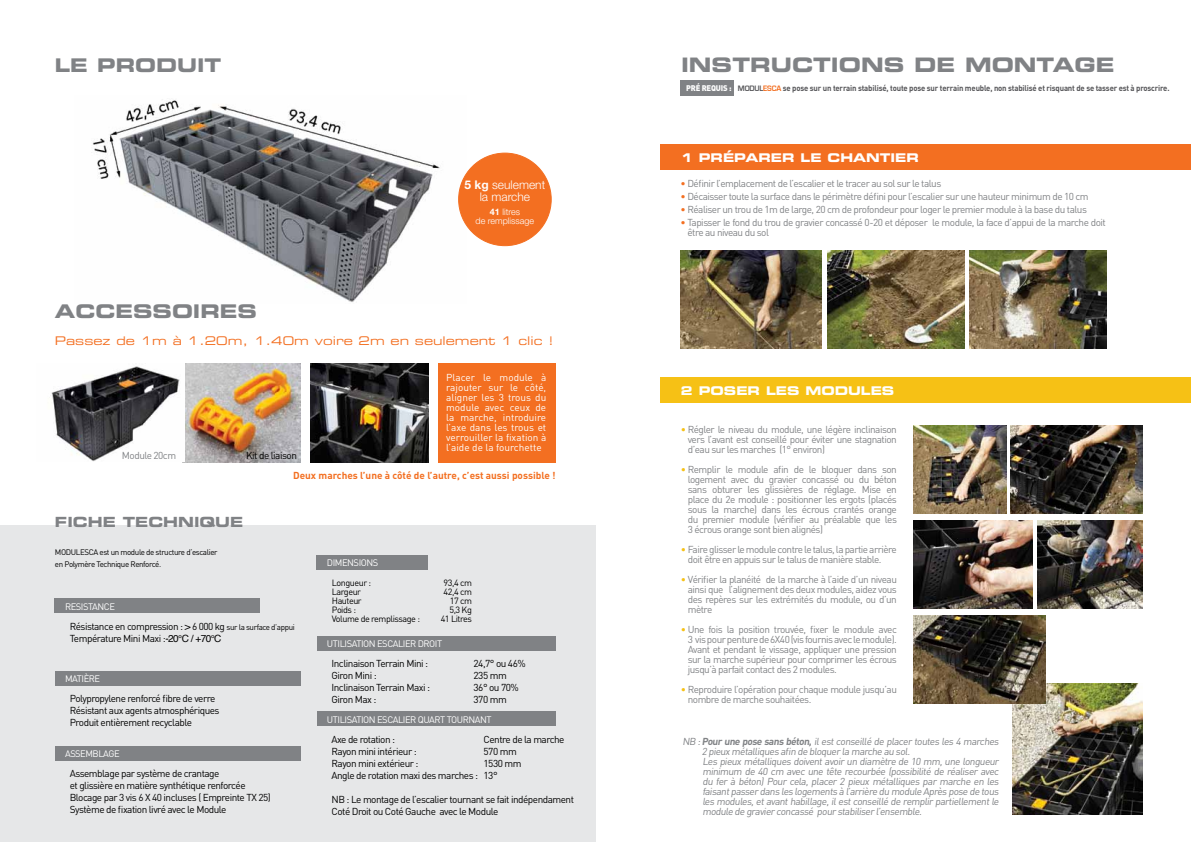
<style>
.page{position:relative;width:1191px;height:842px;background:#fff}
.page>*{position:absolute;margin:0;border:0;box-sizing:border-box;transform-origin:0 0}
.t1{font:20px "Eurostile Bold Extended Two";color:#808285}
.t2{font:18.8px "Eurostile Bold Extended Two";color:#808285}
.t3{font:14px "Eurostile Bold Extended Two";color:#808285}
.t4{font:12px "Eurostile Bold Extended Two";color:#fff}
.t5{font:300 12px/12px "Helvetica Neue";color:#fff;text-align:center}
.t6{font:11.9px "Eurostile Extended Two";color:#f36f21}
.t7{font:10px/10px "DIN";letter-spacing:-.05em;color:#808285}
.t8{font:10px/12px "DIN";letter-spacing:-.05em;color:#000}
.t9{font:10px/10px "DIN";color:#fff;text-align:justify}
.t10{font:700 10px "DIN";color:#f36f21}
.t11{font:9.4px "DIN";letter-spacing:-.05em;color:#fff}
.t12{font:9px "DIN";letter-spacing:-.05em;color:#000}
.t13{font:300 9px/9px "Helvetica Neue";color:#fff;text-align:center}
.t14{font:700 8.1px "DIN";letter-spacing:-.02em;color:#565659;scale:.95 1}
.t15{font:8px/11.5px "DIN";letter-spacing:-.05em;color:#000}
.s1{font-weight:700}
.s2{font-family:"Helvetica"}
.s3{font-size:8px}
.s4{font-weight:900;color:#fff}
.s5{font-family:"Eurostile"}
.s6{font-family:"Eurostile";color:#f36f21}
.s7{color:#f36f21}
.s8{color:#f6c115}
</style>
<div class="page">
<img style="left:92px;top:99px;width:375px;height:203px">
<div style="left:0;top:526px;width:595px;height:316px;background:#e6e7e8"></div>
<img style="left:51px;top:363px;width:249px;height:99px">
<img style="left:310px;top:363px;width:118px;height:99px">
<div style="left:438px;top:363px;width:117px;height:99px;background:#f36f21"></div>
<div style="left:317px;top:555px;width:111px;height:15px;background:#808285"></div>
<div style="left:55px;top:599px;width:205px;height:14px;background:#808285"></div>
<div style="left:55px;top:671px;width:245px;height:14px;background:#808285"></div>
<div style="left:55px;top:746px;width:245px;height:15px;background:#808285"></div>
<div style="left:317px;top:636px;width:238px;height:15px;background:#808285"></div>
<div style="left:317px;top:712px;width:238px;height:14px;background:#808285"></div>
<div style="left:458px;top:153px;width:93px;height:93px;background:#f36f21;border-radius:50%"></div>
<div style="left:680px;top:80px;width:54px;height:15px;background:#808285"></div>
<div style="left:660px;top:144px;width:531px;height:26px;background:#f36f21"></div>
<img style="left:827px;top:251px;width:137px;height:97px">
<img style="left:680px;top:251px;width:141px;height:97px">
<img style="left:969px;top:251px;width:137px;height:97px">
<div style="left:660px;top:378px;width:531px;height:25px;background:#f6c115"></div>
<img style="left:913px;top:520px;width:119px;height:88px">
<img style="left:913px;top:425px;width:93px;height:88px">
<img style="left:1012px;top:684px;width:130px;height:131px">
<img style="left:1010px;top:425px;width:132px;height:88px">
<img style="left:913px;top:615px;width:132px;height:88px">
<img style="left:1037px;top:520px;width:105px;height:88px">
<h2 class="t2" style="left:55px;top:52px;width:168px">LE PRODUIT</h2>
<h2 class="t2" style="left:55px;top:298px;width:204px">ACCESSOIRES</h2>
<p class="t5" style="left:464px;top:179px;width:82px"><span class="s1">5 kg</span> seulement la marche</p>
<p class="t13" style="left:475px;top:207px;width:60px"><span class="s1">41</span> litres<br>de remplissage</p>
<p class="t6" style="left:55px;top:333px;width:500px">Passez de 1m à 1.20m, 1.40m voire 2m en seulement 1 clic !</p>
<p class="t9" style="left:446px;top:372px;width:102px">Placer le module à rajouter sur le côté, aligner les 3 trous du module avec ceux de la marche, introduire l’axe dans les trous et verrouiller la fixation à l’aide de la fourchette</p>
<p class="t10" style="left:293px;top:469px;width:264px">Deux marches l’une à côté de l’autre, c’est aussi possible !</p>
<p class="t7" style="left:122px;top:450px;width:56px">Module 20cm</p>
<p class="t8" style="left:246px;top:449px;width:52px">Kit de liaison</p>
<h3 class="t3" style="left:55px;top:512px;width:190px">FICHE TECHNIQUE</h3>
<p class="t15" style="left:55px;top:546px;width:164px">MODULESCA est un module de structure d’escalier en Polymère Technique Renforcé.</p>
<p class="t11" style="left:65px;top:600px;width:51px">RESISTANCE</p>
<p class="t8" style="left:70px;top:620px;width:227px">Résistance en compression : <span class="s2">&gt;</span> 6 000 kg <span class="s3">sur la surface d’appui<br></span>Température Mini Maxi :<span class="s2">-20°C / +70°C</span></p>
<p class="t11" style="left:65px;top:672px;width:37px">MATIÈRE</p>
<p class="t8" style="left:70px;top:692px;width:151px">Polypropylene renforcé fibre de verre<br>Résistant aux agents atmosphériques<br>Produit entièrement recyclable</p>
<p class="t11" style="left:65px;top:748px;width:7px">assemblage</p>
<p class="t8" style="left:70px;top:767px;width:203px">Assemblage par système de crantage<br>et glissière en matière synthétique renforcée Blocage par 3 vis 6 X 40 incluses ( Empreinte TX 25)<br>Système de fixation livré avec le Module</p>
<p class="t11" style="left:327px;top:557px;width:53px">DIMENSIONS</p>
<p class="t12" style="left:332px;top:577px;width:41px">Longueur :</p>
<p class="t12" style="left:443px;top:577px;width:30px">93,4 cm</p>
<p class="t12" style="left:332px;top:586px;width:31px">Largeur</p>
<p class="t12" style="left:443px;top:586px;width:30px">42,4 cm</p>
<p class="t12" style="left:332px;top:595px;width:31px">Hauteur</p>
<p class="t12" style="left:450px;top:595px;width:24px">17 cm</p>
<p class="t12" style="left:332px;top:604px;width:26px">Poids :</p>
<p class="t12" style="left:449px;top:604px;width:24px">5,3 Kg</p>
<p class="t12" style="left:332px;top:613px;width:90px">Volume de remplissage :</p>
<p class="t12" style="left:441px;top:613px;width:33px">41 Litres</p>
<p class="t11" style="left:327px;top:638px;width:117px">UTILISATION ESCALIER DROIT</p>
<p class="t8" style="left:331px;top:657px;width:98px">Inclinaison Terrain Mini :</p>
<p class="t8" style="left:473px;top:657px;width:54px">24,7° ou 46%</p>
<p class="t8" style="left:331px;top:669px;width:47px">Giron Mini :</p>
<p class="t8" style="left:473px;top:669px;width:35px">235 mm</p>
<p class="t8" style="left:331px;top:681px;width:100px">Inclinaison Terrain Maxi :</p>
<p class="t8" style="left:473px;top:681px;width:47px">36° ou 70%</p>
<p class="t8" style="left:331px;top:693px;width:46px">Giron Max :</p>
<p class="t8" style="left:473px;top:693px;width:35px">370 mm</p>
<p class="t8" style="left:331px;top:733px;width:65px">Axe de rotation :</p>
<p class="t8" style="left:483px;top:733px;width:82px">Centre de la marche</p>
<p class="t8" style="left:331px;top:745px;width:87px">Rayon mini intérieur :</p>
<p class="t8" style="left:483px;top:745px;width:35px">570 mm</p>
<p class="t8" style="left:331px;top:757px;width:88px">Rayon mini extérieur :</p>
<p class="t11" style="left:327px;top:713px;width:166px">UTILISATION ESCALIER QUART TOURNANT</p>
<p class="t8" style="left:331px;top:757px;width:191px;text-indent:152px">1530 mm<br>Angle de rotation maxi des marches : 13°</p>
<p class="t8" style="left:331px;top:793px;width:244px">NB : Le montage de l’escalier tournant se fait indépendament<br>Coté Droit ou Coté Gauche avec le Module</p>
<h1 class="t1" style="left:681px;top:51px;width:29px">INSTRUCTION</h1>
<h1 class="t1" style="left:883px;top:51px;width:51px">S DE</h1>
<h1 class="t1" style="left:965px;top:51px;width:22px">MONTAGE</h1>
<p class="t14" style="left:686px;top:82px;width:510px"><span class="s4">PRÉ REQUIS :</span> <span class="s5">MODUL</span><span class="s6">ESCA</span> se pose sur un terrain stabilisé, toute pose sur terrain meuble, non stabilisé et risquant de se tasser est à proscrire.</p>
<p class="t4" style="left:681px;top:149px;width:239px">1 PRÉPARER LE CHANTIER</p>
<p class="t7" style="left:680px;top:179px;width:262px"><span class="s7">•</span> Définir l’emplacement de l’escalier et le tracer au sol sur le talus</p>
<p class="t7" style="left:680px;top:191px;width:410px"><span class="s7">•</span> Décaisser toute la surface dans le périmètre défini pour l’escalier sur une hauteur minimum de 10 cm</p>
<p class="t7" style="left:680px;top:204px;width:408px"><span class="s7">•</span> Réaliser un trou de 1m de large, 20 cm de profondeur pour loger le premier module à la base du talus</p>
<p class="t7" style="left:687px;top:217px;width:420px;text-indent:-7px"><span class="s7">•</span> Tapisser le fond du trou de gravier concassé 0-20 et déposer le module, la face d’appui de la marche doit être au niveau du sol</p>
<p class="t4" style="left:681px;top:382px;width:215px">2 POSER LES MODULES</p>
<p class="t7" style="left:687px;top:424px;width:211px;text-align:justify;text-indent:-7px"><span class="s8">•</span> Régler le niveau du module, une légère inclinaison vers l’avant est conseillé pour éviter une stagnation d’eau sur les marches (1° environ)</p>
<p class="t7" style="left:687px;top:464px;width:211px;text-align:justify;text-indent:-7px"><span class="s8">•</span> Remplir le module afin de le bloquer dans son logement avec du gravier concassé ou du béton sans obturer les glissières de réglage. Mise en place du 2e module : positionner les ergots (placés sous la marche) dans les écrous crantés orange du premier module (vérifier au préalable que les 3 écrous orange sont bien alignés)</p>
<p class="t7" style="left:687px;top:544px;width:211px;text-indent:-7px"><span class="s8">•</span> Faire glisser le module contre le talus, la partie arrière doit être en appuis sur le talus de manière stable.</p>
<p class="t7" style="left:687px;top:574px;width:211px;text-align:justify;text-indent:-7px"><span class="s8">•</span> Vérifier la planéité de la marche à l’aide d’un niveau ainsi que l’alignement des deux modules, aidez vous des repères sur les extrémités du module, ou d’un mètre</p>
<p class="t7" style="left:687px;top:624px;width:211px;text-align:justify;text-indent:-7px"><span class="s8">•</span> Une fois la position trouvée, fixer le module avec 3 vis pour penture de 6X40 (vis fournis avec le module).<br>Avant et pendant le vissage, appliquer une pression sur la marche supérieur pour comprimer les écrous jusqu’à parfait contact des 2 modules.</p>
<p class="t7" style="left:687px;top:684px;width:211px;text-indent:-7px"><span class="s8">•</span> Reproduire l’opération pour chaque module jusqu’au nombre de marche souhaitées.</p>
<p class="t7" style="left:701px;top:736px;width:300px;text-indent:-19px">NB : <span class="s1">Pourune pose sans béton,</span>ilestconseillé de placertoutes les 4 marches 2 pieux métalliques afin de bloquerla marche au sol.<br>Les pieux métalliques doiventavoirun diamètre de 10 mm, une longueur minimum de 40 cm avec une tête recourbée (possibilité de réaliser avec du fer à béton) Pour cela, placer 2 pieux métalliques par marche en les faisantpasserdans les logements à l’arrière du module Après pose de tous les modules,etavanthabillage,ilestconseillé de remplirpartiellementle module de gravierconcassé pourstabiliserl’ensemble.</p>
</div>
